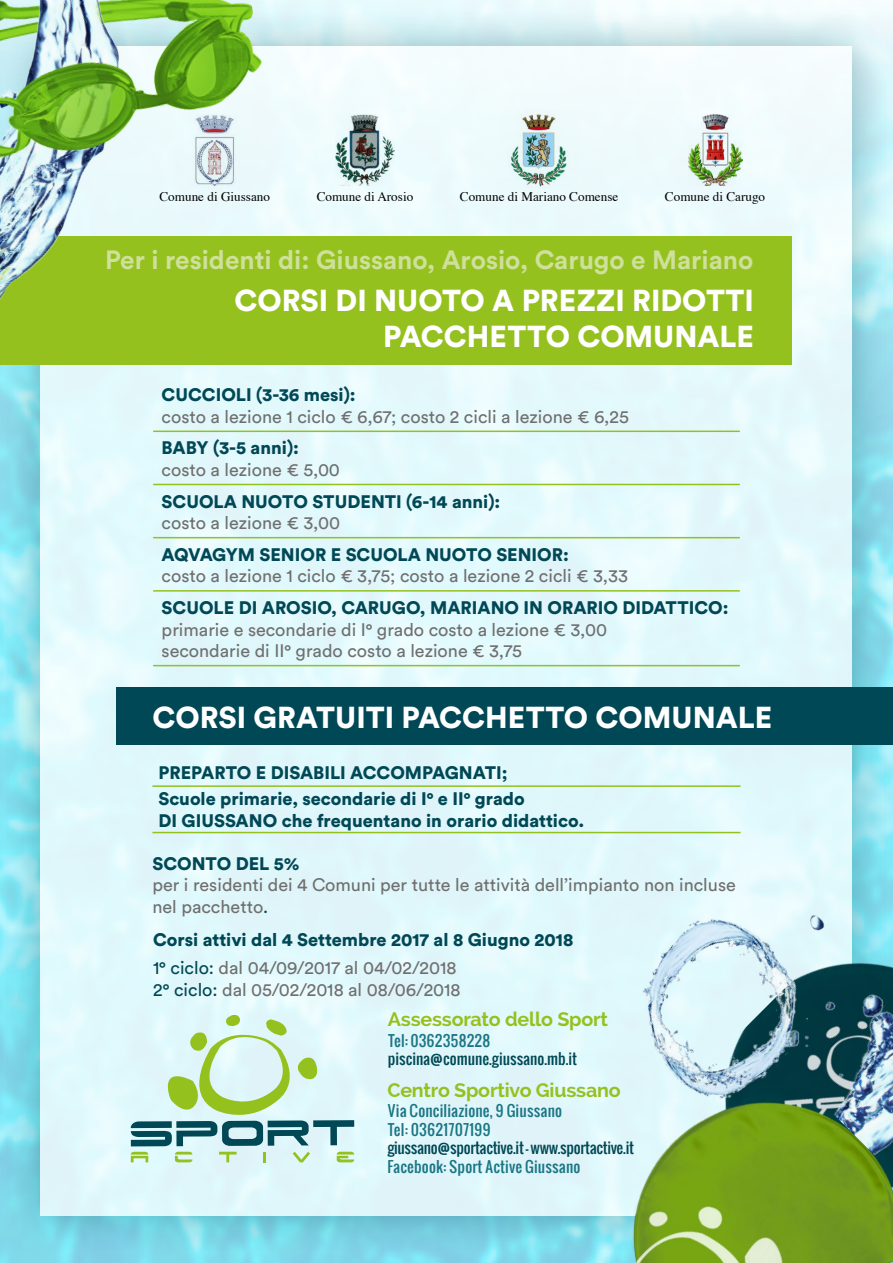
<style>
.page{position:relative;width:893px;height:1263px;background:#fff}
.page>*{position:absolute;margin:0;border:0;box-sizing:border-box;transform-origin:0 0}
.t1{font:900 30px/36px "Circular Std";color:#fff;text-align:right}
.t2{font:700 26.1px "Circular Std";color:#cfe09b}
.t3{font:700 19.65px "Raleway";letter-spacing:-.01em;color:#95c11f}
.t4{font:18px/21.6px "Circular Std";color:#706f6f}
.t5{font:900 18px/25.5px "Circular Std";color:#004855}
.t6{font:14.85px/18.5px "Oswald";letter-spacing:.01em;color:#1a7684}
.t7{font:14.85px "Oswald";letter-spacing:-.02em;color:#004855}
.t8{font:14.7px "Oswald";color:#004855}
.t9{font:14.7px "Oswald";color:#1a7684}
.t10{font:13.2px "Times";color:#000}
.s1{color:#004855}
</style>
<div class="page">
<div style="left:1px;top:7px;width:891px;height:1249px;background:#004855;opacity:.5"></div>
<div style="left:41px;top:47px;width:811px;height:1169px;background:linear-gradient(to bottom,#effcfd,#dcf7fb)"></div>
<img style="left:688px;top:115px;width:54px;height:70px">
<hr style="left:153px;top:431px;width:587px;height:1px;background:#95c11f">
<hr style="left:153px;top:484px;width:587px;height:1px;background:#95c11f">
<hr style="left:153px;top:537px;width:587px;height:1px;background:#95c11f">
<hr style="left:153px;top:590px;width:587px;height:2px;background:#95c11f">
<hr style="left:153px;top:665px;width:587px;height:1px;background:#95c11f">
<div style="left:0;top:236px;width:792px;height:128px;background:#95c11f"></div>
<hr style="left:152px;top:785px;width:588px;height:2px;background:#95c11f">
<hr style="left:152px;top:832px;width:588px;height:1px;background:#95c11f">
<div style="left:116px;top:687px;width:777px;height:58px;background:#004855"></div>
<svg style="left:131px;top:1014px;width:223px;height:132px;background:#bfdece"></svg>
<svg style="left:219px;top:1152px;width:18px;height:10px"></svg>
<svg style="left:263px;top:1152px;width:3px;height:10px"></svg>
<svg style="left:131px;top:1152px;width:17px;height:10px"></svg>
<svg style="left:175px;top:1152px;width:17px;height:10px"></svg>
<svg style="left:337px;top:1152px;width:17px;height:10px"></svg>
<svg style="left:293px;top:1152px;width:17px;height:10px"></svg>
<img style="left:335px;top:115px;width:60px;height:70px">
<img style="left:500px;top:111px;width:78px;height:78px">
<img style="left:0;top:0;width:308px;height:503px">
<img style="left:0;top:9px;width:270px;height:186px">
<img style="left:553px;top:905px;width:340px;height:358px">
<img style="left:606px;top:1089px;width:287px;height:174px">
<p class="t10" style="left:160px;top:184px;width:112px">Comune di Giussano</p>
<p class="t10" style="left:317px;top:184px;width:98px">Comune di Arosio</p>
<p class="t10" style="left:665px;top:184px;width:102px">Comune di Carugo</p>
<p class="t10" style="left:460px;top:184px;width:160px">Comune di Mariano Comense</p>
<h2 class="t2" style="left:105px;top:243px;width:649px">Per i residenti di: Giussano, Arosio, Carugo e Mariano</h2>
<h1 class="t1" style="left:234px;top:282px;width:521px">CORSI DI NUOTO A PREZZI RIDOTTI<br>PACCHETTO COMUNALE</h1>
<p class="t5" style="left:162px;top:382px;width:195px">CUCCIOLI (3-36 mesi):</p>
<p class="t4" style="left:162px;top:405px;width:469px">costo a lezione 1 ciclo € 6,67; costo 2 cicli a lezione € 6,25</p>
<p class="t5" style="left:162px;top:435px;width:139px">BABY (3-5 anni):</p>
<p class="t4" style="left:162px;top:459px;width:180px">costo a lezione € 5,00</p>
<p class="t5" style="left:162px;top:488px;width:340px">SCUOLA NUOTO STUDENTI (6-14 anni):</p>
<p class="t4" style="left:162px;top:512px;width:180px">costo a lezione € 3,00</p>
<p class="t5" style="left:162px;top:541px;width:409px">AQVAGYM SENIOR E SCUOLA NUOTO SENIOR:</p>
<p class="t4" style="left:162px;top:565px;width:468px">costo a lezione 1 ciclo € 3,75; costo a lezione 2 cicli € 3,33</p>
<p class="t5" style="left:162px;top:594px;width:568px">SCUOLE DI AROSIO, CARUGO, MARIANO IN ORARIO DIDATTICO:</p>
<p class="t4" style="left:162px;top:618px;width:447px">primarie e secondarie di I° grado costo a lezione € 3,00 secondarie di II° grado costo a lezione € 3,75</p>
<h1 class="t1" style="left:152px;top:699px;width:621px">CORSI GRATUITI PACCHETTO COMUNALE</h1>
<p class="t5" style="left:158px;top:760px;width:368px">PREPARTO E DISABILI ACCOMPAGNATI;<br>Scuole primarie, secondarie di I° e II° grado</p>
<p class="t5" style="left:158px;top:807px;width:427px">DI GIUSSANO che frequentano in orario didattico.</p>
<p class="t5" style="left:152px;top:850px;width:149px">SCONTO DEL 5%</p>
<p class="t4" style="left:152px;top:874px;width:585px">per i residenti dei 4 Comuni per tutte le attività dell’impianto non incluse nel pacchetto<span class="s1">.</span></p>
<p class="t5" style="left:153px;top:927px;width:422px">Corsi attivi dal 4 Settembre 2017 al 8 Giugno 2018</p>
<p class="t4" style="left:153px;top:957px;width:309px"><span class="s1">1° ciclo:</span> dal 04/09/2017 al 04/02/2018<br><span class="s1">2° ciclo:</span> dal 05/02/2018 al 08/06/2018</p>
<p class="t3" style="left:388px;top:1008px;width:222px">Assessorato dello Sport</p>
<p class="t9" style="left:388px;top:1029px;width:104px">Tel: 0362358228</p>
<p class="t8" style="left:388px;top:1047px;width:191px">piscina@comune.giussano.mb.it</p>
<p class="t3" style="left:387px;top:1078px;width:235px">Centro Sportivo Giussano</p>
<p class="t6" style="left:387px;top:1101px;width:176px">Via Conciliazione, 9 Giussano<br>Tel: 03621707199</p>
<p class="t7" style="left:387px;top:1136px;width:248px">giussano@sportactive.it - www.sportactive.it</p>
<p class="t6" style="left:387px;top:1157px;width:194px">Facebook: Sport Active Giussano</p>
</div>
